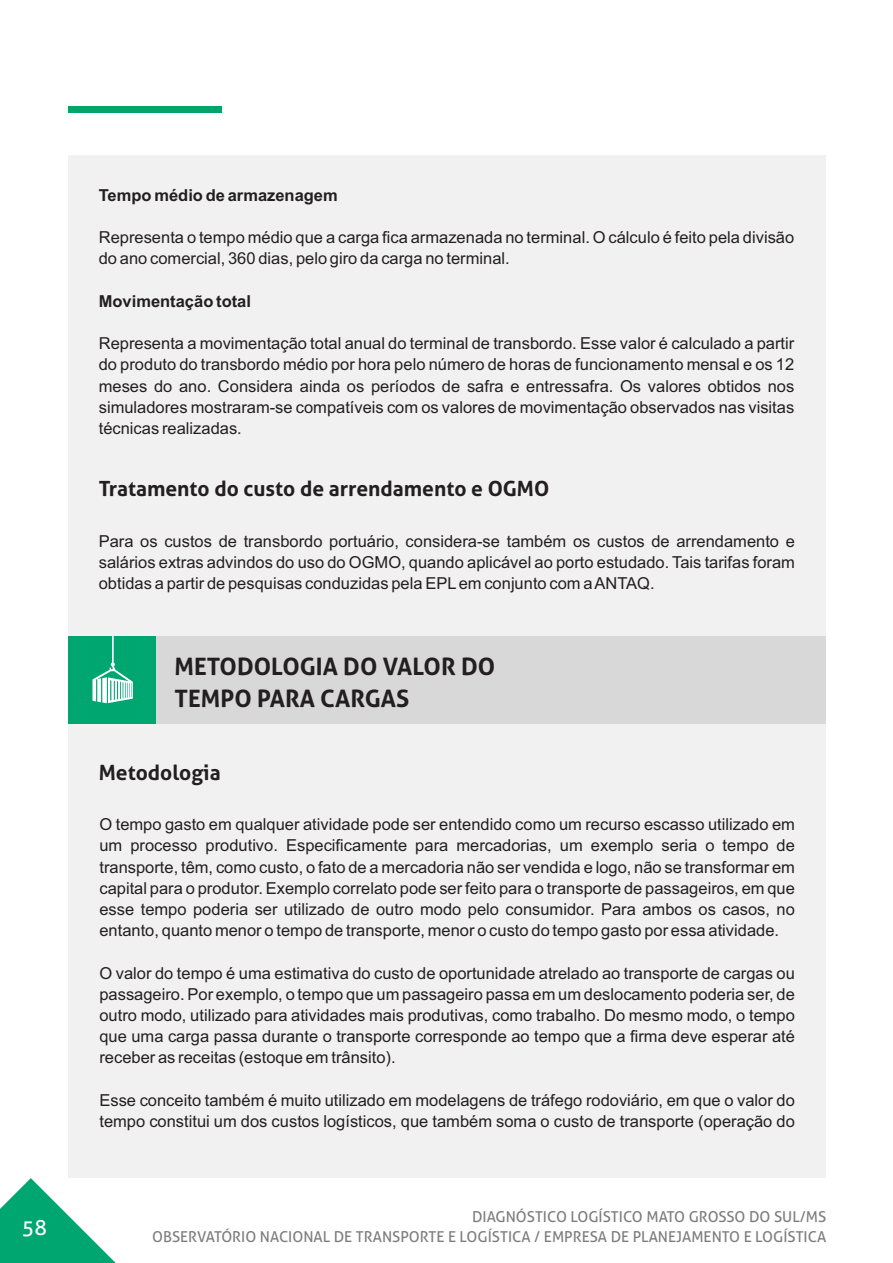
<style>
.page{position:relative;width:893px;height:1263px;background:#fff}
.page>*{position:absolute;margin:0;border:0;box-sizing:border-box;transform-origin:0 0}
.t1{font:700 24px/32.7px "Aller";color:#231f20}
.t2{font:700 21px "Aller";color:#231f20}
.t3{font:21px "Aller";color:#fff}
.t4{font:16.5px/21.1px "Arial";color:#231f20;text-align:justify}
.t5{font:700 16.5px "Arial";color:#231f20}
.t6{font:15px/19.5px "Aller";color:#7d7d7d;text-align:right}
</style>
<div class="page">
<div style="left:68px;top:106px;width:154px;height:7px;background:#00a569"></div>
<svg style="left:0;top:1178px;width:116px;height:85px"></svg>
<div style="left:68px;top:156px;width:757px;height:1022px;background:#f2f1f1"></div>
<div style="left:68px;top:637px;width:757px;height:87px;background:#d8d8d9"></div>
<div style="left:68px;top:637px;width:87px;height:87px;background:#00a66f"></div>
<svg style="left:92px;top:637px;width:41px;height:66px"></svg>
<p class="t5" style="left:99px;top:189px;width:240px">Tempo médio de armazenagem</p>
<p class="t4" style="left:99px;top:228px;width:697px">Representa o tempo médio que a carga fica armazenada no terminal. O cálculo é feito pela divisão do ano comercial, 360 dias, pelo giro da carga no terminal.</p>
<p class="t5" style="left:99px;top:295px;width:154px">Movimentação total</p>
<p class="t4" style="left:99px;top:334px;width:697px">Representa a movimentação total anual do terminal de transbordo. Esse valor é calculado a partir do produto do transbordo médio por hora pelo número de horas de funcionamento mensal e os 12 meses do ano. Considera ainda os períodos de safra e entressafra. Os valores obtidos nos simuladores mostraram-se compatíveis com os valores de movimentação observados nas visitas técnicas realizadas.</p>
<p class="t2" style="left:99px;top:481px;width:452px">Tratamento do custo de arrendamento e OGMO</p>
<p class="t4" style="left:99px;top:532px;width:698px">Para os custos de transbordo portuário, considera-se também os custos de arrendamento e salários extras advindos do uso do OGMO, quando aplicável ao porto estudado. Tais tarifas foram obtidas a partir de pesquisas conduzidas pela EPLem conjunto com a ANTAQ.</p>
<h1 class="t1" style="left:175px;top:652px;width:322px">METODOLOGIA DO VALOR DO<br>TEMPO PARA CARGAS</h1>
<p class="t2" style="left:99px;top:764px;width:123px">Metodologia</p>
<p class="t4" style="left:99px;top:815px;width:697px">O tempo gasto em qualquer atividade pode ser entendido como um recurso escasso utilizado em um processo produtivo. Especificamente para mercadorias, um exemplo seria o tempo de transporte, têm, como custo, o fato de a mercadoria não ser vendida e logo, não se transformar em capital para o produtor. Exemplo correlato pode ser feito para o transporte de passageiros, em que esse tempo poderia ser utilizado de outro modo pelo consumidor. Para ambos os casos, no entanto, quanto menor o tempo de transporte, menor o custo do tempo gasto por essa atividade.</p>
<p class="t4" style="left:99px;top:964px;width:697px">O valor do tempo é uma estimativa do custo de oportunidade atrelado ao transporte de cargas ou passageiro. Por exemplo, o tempo que um passageiro passa em um deslocamento poderia ser, de outro modo, utilizado para atividades mais produtivas, como trabalho. Do mesmo modo, o tempo que uma carga passa durante o transporte corresponde ao tempo que a firma deve esperar até receber as receitas (estoque em trânsito).</p>
<p class="t4" style="left:99px;top:1091px;width:697px">Esse conceito também é muito utilizado em modelagens de tráfego rodoviário, em que o valor do tempo constitui um dos custos logísticos, que também soma o custo de transporte (operação do</p>
<p class="t3" style="left:22px;top:1220px;width:27px">58</p>
<p class="t6" style="left:152px;top:1208px;width:676px">DIAGNÓSTICO LOGÍSTICO MATO GROSSO DO SUL/MS<br>OBSERVATÓRIO NACIONAL DE TRANSPORTE E LOGÍSTICA / EMPRESA DE PLANEJAMENTO E LOGÍSTICA</p>
</div>
